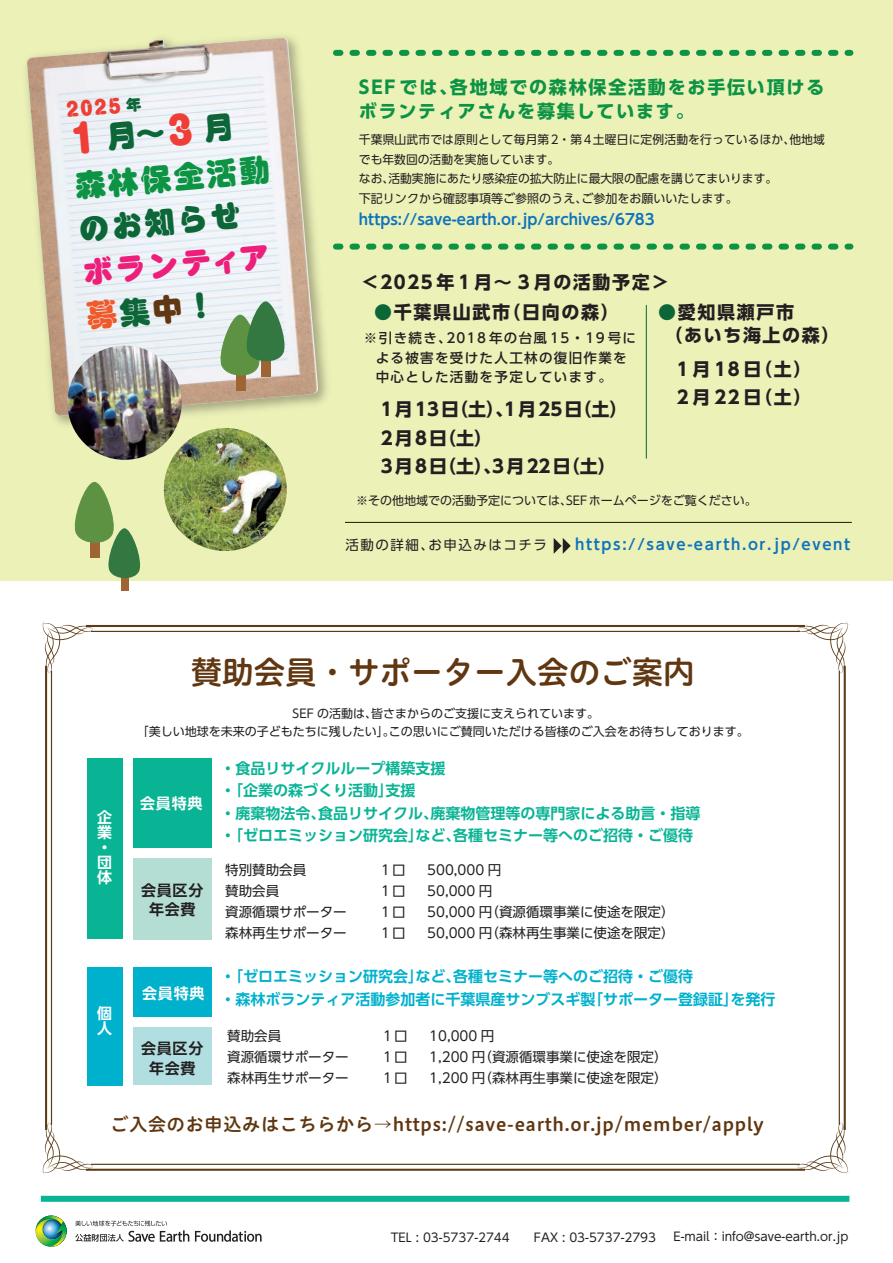
<style>
.page{position:relative;width:893px;height:1263px;background:#fff}
.page>*{position:absolute;margin:0;border:0;box-sizing:border-box;transform-origin:0 0}
.t1{font:31.5px "Hiragino UD Sans R Std N W6";color:#603711}
.t2{font:30px/46.3px "Tunnel Min Tightline";color:#0d9344}
.t3{font:30px/43.5px "Tunnel Min Tightline";color:#ee1e7b}
.t4{font:30px "Tunnel Min Tightline";color:#0c6638}
.t5{font:18.75px "Tunnel Min Tightline";color:#ee3e35}
.t6{font:700 18px/28.5px "UD Shin Go Pro";letter-spacing:.09em;color:#231f20}
.t7{font:18px "Hiragino UD Sans R Std N W6";letter-spacing:.045em;color:#603711}
.t8{font:700 18px/24px "UD Shin Go Pro";letter-spacing:.1em;color:#0d9344}
.t9{font:700 18px/28.5px "UD Shin Go Pro";letter-spacing:.125em;color:#231f20}
.t10{font:700 15px/22.5px "UD Shin Go Pro De";color:#09b495}
.t11{font:700 15px "UD Shin Go Pro De";color:#00b1cd}
.t12{font:700 15px "UD Shin Go Pro De";letter-spacing:.11em;color:#1074bc}
.t13{font:700 15px "UD Shin Go Pro De";color:#1074bc}
.t14{font:700 15px/19.5px "UD Shin Go Pro De";letter-spacing:.05em;color:#231f20;text-align:center}
.t15{font:700 15px/15px "UD Shin Go Pro De";color:#fff}
.t16{font:13.5px "UD Shin Go Pro";color:#231f20}
.t17{font:500 13.5px/19.5px "UD Shin Go Pro";letter-spacing:.1em;color:#231f20}
.t18{font:12px/19.5px "UD Shin Go Pro";color:#231f20;text-align:center}
.s1{font-size:15px;color:#0c6638}
.s2{font-size:37.5px;color:#ee3e35}
.s3{color:#0c6638}
.s4{color:#f15929}
.s5{color:#603711}
.s6{font-family:"UD Shin Go Pro";font-weight:400;font-size:13.5px;color:#231f20}
</style>
<div class="page">
<svg style="left:36px;top:1215px;width:31px;height:32px"></svg>
<svg style="left:195px;top:1230px;width:67px;height:12px"></svg>
<svg style="left:75px;top:1220px;width:114px;height:22px"></svg>
<div style="left:41px;top:1196px;width:808px;height:6px;background:#09b495"></div>
<div style="left:0;top:0;width:893px;height:581px;background:#ecf1b8"></div>
<img style="left:26px;top:36px;width:310px;height:398px">
<img style="left:27px;top:38px;width:291px;height:378px">
<img style="left:164px;top:428px;width:123px;height:123px;border-radius:61px">
<div style="left:236px;top:367px;width:10px;height:23px;background:#9f6433"></div>
<svg style="left:217px;top:301px;width:71px;height:78px;background:#8aac86"></svg>
<img style="left:67px;top:346px;width:115px;height:114px;border-radius:57px">
<div style="left:87px;top:758px;width:36px;height:181px;background:#09b495"></div>
<div style="left:133px;top:758px;width:79px;height:90px;background:#09b495"></div>
<div style="left:133px;top:858px;width:79px;height:81px;background:#b4ded3"></div>
<div style="left:87px;top:967px;width:36px;height:118px;background:#00b1cd"></div>
<div style="left:133px;top:967px;width:79px;height:49px;background:#00b1cd"></div>
<div style="left:133px;top:1027px;width:79px;height:57px;background:#b1dfe1"></div>
<svg style="left:336px;top:50px;width:514px;height:6px"></svg>
<svg style="left:336px;top:244px;width:514px;height:6px"></svg>
<div style="left:121px;top:571px;width:8px;height:20px;background:#9f6433"></div>
<svg style="left:74px;top:482px;width:66px;height:97px"></svg>
<hr style="left:345px;top:522px;width:507px;height:1px;background:#191a00">
<svg style="left:554px;top:538px;width:17px;height:16px"></svg>
<hr style="left:646px;top:305px;width:1px;height:154px;background:#0c6638">
<hr style="left:45px;top:666px;width:2px;height:464px;background:#5b3c16">
<hr style="left:86px;top:1169px;width:719px;height:2px;background:#5b3c16">
<hr style="left:844px;top:666px;width:2px;height:464px;background:#5b3c16">
<hr style="left:86px;top:625px;width:719px;height:2px;background:#5b3c16">
<hr style="left:51px;top:671px;width:1px;height:454px;background:#5b3c16">
<hr style="left:91px;top:1164px;width:709px;height:1px;background:#5b3c16">
<hr style="left:839px;top:671px;width:1px;height:454px;background:#5b3c16">
<hr style="left:91px;top:631px;width:709px;height:1px;background:#5b3c16">
<svg style="left:41px;top:621px;width:52px;height:52px"></svg>
<svg style="left:797px;top:621px;width:52px;height:52px"></svg>
<svg style="left:797px;top:1122px;width:52px;height:53px"></svg>
<svg style="left:41px;top:1122px;width:52px;height:53px"></svg>
<h3 class="t5" style="left:65px;top:96px;width:76px;rotate:-5deg">2025 <span class="s1">年</span></h3>
<h2 class="t2" style="left:69px;top:113px;width:197px;rotate:-5deg"><span class="s2">1</span> <span class="s3">月～</span><span class="s2">3</span> <span class="s3">月</span>森林保全活動</h2>
<h2 class="t4" style="left:77px;top:206px;width:163px;rotate:-5deg">のお知らせ</h2>
<h2 class="t3" style="left:81px;top:247px;width:189px;rotate:-5deg">ボランティア<span class="s4">募</span><span class="s3">集</span><span class="s5">中</span><span class="s3">！</span></h2>
<h3 class="t8" style="left:359px;top:75px;width:467px">SEF では、各地域での森林保全活動をお手伝い頂けるボランティアさんを募集しています。</h3>
<p class="t18" style="left:359px;top:129px;width:468px;text-align:left">千葉県山武市では原則として毎月第2・第4土曜日に定例活動を行っているほか、他地域でも年数回の活動を実施しています。<br>なお、活動実施にあたり感染症の拡大防止に最大限の配慮を講じてまいります。<br>下記リンクから確認事項等ご参照のうえ、ご参加をお願いいたします。</p>
<p class="t13" style="left:359px;top:207px;width:297px">https://save-earth.or.jp/archives/6783</p>
<h3 class="t6" style="left:361px;top:267px;width:310px">＜2025年1月～ 3月の活動予定＞</h3>
<h3 class="t6" style="left:374px;top:298px;width:246px"><span class="s3">●</span>千葉県山武市（日向の森）</h3>
<p class="t17" style="left:376px;top:328px;width:262px;text-indent:-12px">※引き続き、2018 年の台風 15・19 号による被害を受けた人工林の復旧作業を中心とした活動を予定しています。</p>
<h3 class="t9" style="left:381px;top:395px;width:248px">1月13日（土）、1月25日（土）<br>2月8日（土）<br>3月8日（土）、3月22日（土）</h3>
<h3 class="t6" style="left:664px;top:301px;width:176px;line-height:22.5px;text-indent:-6px"><span class="s3">●</span>愛知県瀬戸市<br>（あいち海上の森）</h3>
<h3 class="t6" style="left:677px;top:354px;width:136px">1 月 18 日（土）<br>2 月 22 日（土）</h3>
<p class="t18" style="left:356px;top:491px;width:402px">※その他地域での活動予定については、SEFホームページをご覧ください。</p>
<p class="t12" style="left:345px;top:532px;width:506px"><span class="s6">活動の詳細、お申込みはコチラ 　</span>https://save-earth.or.jp/event</p>
<p class="t15" style="left:97px;top:809px;width:16px">企業・団体</p>
<p class="t15" style="left:97px;top:1005px;width:16px">個人</p>
<h1 class="t1" style="left:191px;top:648px;width:506px">賛助会員・サポーター入会のご案内</h1>
<p class="t18" style="left:137px;top:704px;width:613px;line-height:18px">SEF の活動は、皆さまからのご支援に支えられています。<br>「美しい地球を未来の子どもたちに残したい」。この思いにご賛同いただける皆様のご入会をお待ちしております。</p>
<p class="t15" style="left:140px;top:795px;width:64px">会員特典</p>
<p class="t14" style="left:141px;top:880px;width:64px">会員区分年会費</p>
<p class="t10" style="left:221px;top:756px;width:482px">・食品リサイクルループ構築支援<br>・「企業の森づくり活動」支援<br>・廃棄物法令、食品リサイクル、廃棄物管理等の専門家による助言・指導・「ゼロエミッション研究会」など、各種セミナー等へのご招待・ご優待</p>
<p class="t16" style="left:225px;top:859px;width:82px">特別賛助会員</p>
<p class="t16" style="left:379px;top:859px;width:28px">１口</p>
<p class="t16" style="left:427px;top:859px;width:75px">500,000 円</p>
<p class="t16" style="left:225px;top:880px;width:55px">賛助会員</p>
<p class="t16" style="left:379px;top:880px;width:28px">１口</p>
<p class="t16" style="left:427px;top:880px;width:67px">50,000 円</p>
<p class="t16" style="left:225px;top:901px;width:123px">資源循環サポーター</p>
<p class="t16" style="left:379px;top:901px;width:28px">１口</p>
<p class="t16" style="left:427px;top:901px;width:249px">50,000 円（資源循環事業に使途を限定）</p>
<p class="t16" style="left:225px;top:922px;width:123px">森林再生サポーター</p>
<p class="t16" style="left:379px;top:922px;width:28px">１口</p>
<p class="t16" style="left:427px;top:922px;width:249px">50,000 円（森林再生事業に使途を限定）</p>
<p class="t11" style="left:221px;top:964px;width:474px">・「ゼロエミッション研究会」など、各種セミナー等へのご招待・ご優待</p>
<p class="t11" style="left:142px;top:987px;width:635px"><sup>会員特典</sup> ・森林ボランティア活動参加者に千葉県産サンブスギ製「サポーター登録証」を発行</p>
<p class="t14" style="left:141px;top:1038px;width:64px">会員区分年会費</p>
<p class="t16" style="left:227px;top:1025px;width:55px">賛助会員</p>
<p class="t16" style="left:381px;top:1025px;width:29px">１口</p>
<p class="t16" style="left:429px;top:1025px;width:67px">10,000 円</p>
<p class="t16" style="left:227px;top:1046px;width:123px">資源循環サポーター</p>
<p class="t16" style="left:381px;top:1046px;width:28px">１口</p>
<p class="t16" style="left:429px;top:1046px;width:240px">1,200 円（資源循環事業に使途を限定）</p>
<p class="t16" style="left:227px;top:1067px;width:123px">森林再生サポーター</p>
<p class="t16" style="left:381px;top:1067px;width:28px">１口</p>
<p class="t16" style="left:429px;top:1067px;width:240px">1,200 円（森林再生事業に使途を限定）</p>
<h3 class="t7" style="left:111px;top:1110px;width:655px">ご入会のお申込みはこちらから→https://save-earth.or.jp/member/apply</h3>
<p class="t18" style="left:391px;top:1227px;width:267px">TEL : 03-5737-2744　　FAX : 03-5737-2793</p>
<p class="t18" style="left:673px;top:1227px;width:177px">E-mail：info@save-earth.or.jp</p>
</div>
